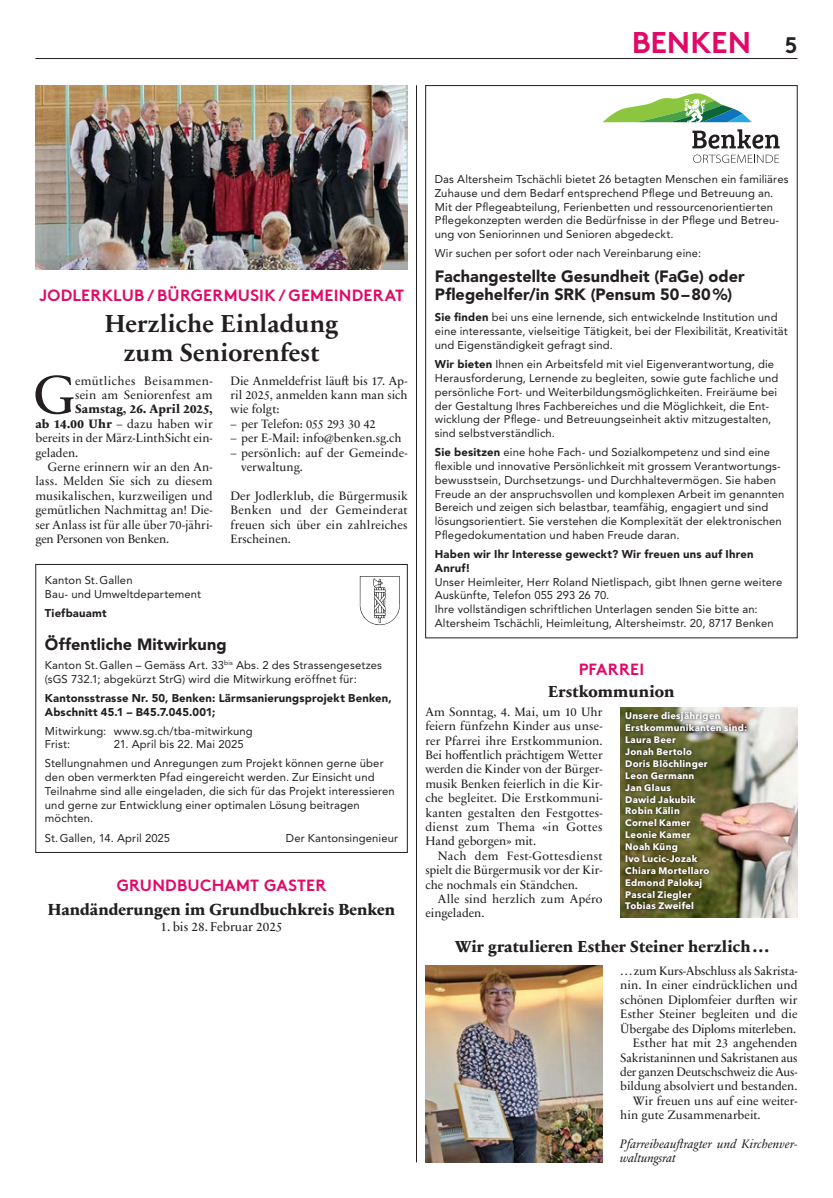
<style>
.page{position:relative;width:833px;height:1198px;background:#fff}
.page>*{position:absolute;margin:0;border:0;box-sizing:border-box;transform-origin:0 0}
.t1{font:54.62px "Sabon Next LT Pro";color:#231f20}
.t2{font:700 30px "Brown";color:#e10968}
.t3{font:700 25px/28.8px "Sabon Next LT Pro";letter-spacing:.005em;color:#231f20;text-align:center}
.t4{font:900 16.25px/18.8px "Avenir LT Std";letter-spacing:.005em;color:#231f20}
.t5{font:800 16.25px "Sabon Next LT Pro";letter-spacing:.005em;color:#231f20}
.t6{font:700 16.25px "Brown";letter-spacing:.015em;color:#e10968}
.t7{font:13.12px "Sabon Next LT Pro";color:#231f20}
.t8{font:12.38px/14.4px "Sabon Next LT Pro";color:#231f20;text-align:justify}
.t9{font:italic 12.38px/14.4px "Sabon Next LT Pro";color:#231f20}
.t10{font:12.38px/14.4px "Sabon Next LT Pro";letter-spacing:.025em;color:#231f20}
.t11{font:12.38px "Sabon Next LT Pro";letter-spacing:-.025em;color:#231f20}
.t12{font:11.25px/13.8px "Avenir LT Std";letter-spacing:.01em;color:#231f20}
.t13{font:900 11.25px/13.8px "Avenir LT Std";letter-spacing:.015em;color:#231f20}
.t14{font:700 9.38px/11.9px "Avenir Next LT Pro";letter-spacing:.03em;color:#fff}
.s1{font-size:22.5px;color:#231f20}
.s2{font-weight:800}
.s3{font-weight:900}
</style>
<div class="page">
<hr style="left:35px;top:58px;width:762px;height:1px;background:#231f20">
<div style="left:35px;top:564px;width:372px;height:289px;border:1px solid #231f20"></div>
<svg style="left:360px;top:576px;width:40px;height:50px"></svg>
<hr style="left:416px;top:85px;width:1px;height:1077px;background:#231f20">
<svg style="left:693px;top:155px;width:86px;height:8px"></svg>
<svg style="left:692px;top:129px;width:87px;height:20px"></svg>
<svg style="left:603px;top:93px;width:148px;height:29px"></svg>
<img style="left:620px;top:707px;width:177px;height:210px">
<img style="left:425px;top:965px;width:177px;height:197px">
<img style="left:622px;top:708px;width:128px;height:205px">
<img style="left:35px;top:85px;width:372px;height:184px">
<h2 class="t2" style="left:631px;top:18px;width:167px">BENKEN <span class="s1">5</span></h2>
<h3 class="t6" style="left:39px;top:282px;width:367px">JODLERKLUB / BÜRGERMUSIK/ GEMEINDERAT</h3>
<h3 class="t3" style="left:105px;top:308px;width:235px">Herzliche Einladung zum Seniorenfest</h3>
<h1 class="t1" style="left:34px;top:353px;width:42px">G</h1>
<p class="t10" style="left:75px;top:373px;width:139px">emütliches Beisammen&shy;sein am Seniorenfest am</p>
<p class="t8" style="left:230px;top:373px;width:179px">Die Anmeldefrist läuft bis 17. Ap&shy;ril 2025, anmelden kann man sich wie folgt:</p>
<p class="t8" style="left:230px;top:416px;width:147px">– per Telefon: 055 293 30 42</p>
<p class="t8" style="left:230px;top:430px;width:173px">– per E-Mail: info@benken.sg.ch</p>
<p class="t8" style="left:241px;top:445px;width:168px;text-indent:-11px">– persönlich: auf der Gemeinde&shy;verwaltung.</p>
<p class="t8" style="left:230px;top:488px;width:179px">Der Jodlerklub, die Bürgermusik Benken und der Gemeinderat freuen sich über ein zahlreiches Erscheinen.</p>
<p class="t8" style="left:35px;top:401px;width:179px;text-indent:40px"><span class="s2">Samstag, 26. April 2025, ab 14.00 Uhr</span> – dazu haben wir bereits in der März-LinthSicht ein&shy;geladen.</p>
<p class="t8" style="left:35px;top:459px;width:179px;text-indent:12px">Gerne erinnern wir an den An&shy;lass. Melden Sie sich zu diesem musikalischen, kurzweiligen und gemütlichen Nachmittag an! Die&shy;ser Anlass ist für alle über 70-jähri&shy;gen Personen von Benken.</p>
<p class="t12" style="left:45px;top:573px;width:158px">Kanton St.Gallen<br>Bau- und Umweltdepartement</p>
<p class="t13" style="left:45px;top:606px;width:63px">Tiefbauamt</p>
<h3 class="t4" style="left:45px;top:635px;width:183px">Öffentliche Mitwirkung</h3>
<p class="t12" style="left:45px;top:658px;width:338px">Kanton St.Gallen – Gemäss Art. 33<sup>bis</sup> Abs. 2 des Strassengesetzes (sGS 732.1; abgekürzt StrG) wird die Mitwirkung eröffnet für:</p>
<p class="t13" style="left:45px;top:691px;width:348px">Kantonsstrasse Nr. 50, Benken: Lärmsanierungsprojekt Benken,<br>Abschnitt 45.1 – B45.7.045.001;</p>
<p class="t12" style="left:45px;top:724px;width:209px">Mitwirkung: www.sg.ch/tba-mitwirkung<br>Frist:</p>
<p class="t12" style="left:45px;top:735px;width:340px;line-height:19.1px;text-indent:69px">21. April bis 22. Mai 2025<br>Stellungnahmen und Anregungen zum Projekt können gerne über</p>
<p class="t12" style="left:45px;top:770px;width:351px">den oben vermerkten Pfad eingereicht werden. Zur Einsicht und Teilnahme sind alle eingeladen, die sich für das Projekt interessieren und gerne zur Entwicklung einer optimalen Lösung beitragen möchten.</p>
<p class="t12" style="left:45px;top:831px;width:127px">St.Gallen, 14. April 2025</p>
<p class="t12" style="left:286px;top:831px;width:114px">Der Kantonsingenieur</p>
<h3 class="t6" style="left:117px;top:872px;width:211px">GRUNDBUCHAMT GASTER</h3>
<h3 class="t5" style="left:48px;top:897px;width:349px">Handänderungen im Grundbuchkreis Benken</h3>
<p class="t7" style="left:161px;top:916px;width:123px">1. bis 28. Februar 2025</p>
<p class="t12" style="left:435px;top:172px;width:355px">Das Altersheim Tschächli bietet 26 betagten Menschen ein familiäres Zuhause und dem Bedarf entsprechend Pflege und Betreuung an.<br>Mit der Pflegeabteilung, Ferienbetten und ressourcenorientierten Pflegekonzepten werden die Bedürfnisse in der Pflege und Betreu&shy;ung von Seniorinnen und Senioren abgedeckt.</p>
<p class="t12" style="left:435px;top:247px;width:268px">Wir suchen per sofort oder nach Vereinbarung eine:</p>
<h3 class="t4" style="left:435px;top:266px;width:311px">Fachangestellte Gesundheit (FaGe) oder<br>Pflegehelfer/in SRK (Pensum 50–80%)</h3>
<p class="t12" style="left:435px;top:311px;width:354px"><span class="s3">Sie finden</span> bei uns eine lernende, sich entwickelnde Institution und eine interessante, vielseitige Tätigkeit, bei der Flexibilität, Kreativität und Eigenständigkeit gefragt sind.</p>
<p class="t12" style="left:435px;top:357px;width:345px"><span class="s3">Wir bieten</span> Ihnen ein Arbeitsfeld mit viel Eigenverantwortung, die Herausforderung, Lernende zu begleiten, sowie gute fachliche und persönliche Fort- und Weiterbildungsmöglichkeiten. Freiräume bei der Gestaltung Ihres Fachbereiches und die Möglichkeit, die Ent&shy;wicklung der Pflege- und Betreuungseinheit aktiv mitzugestalten, sind selbstverständlich.</p>
<p class="t12" style="left:435px;top:445px;width:351px"><span class="s3">Sie besitzen</span> eine hohe Fach- und Sozialkompetenz und sind eine flexible und innovative Persönlichkeit mit grossem Verantwortungs&shy;bewusstsein, Durchsetzungs- und Durchhaltevermögen. Sie haben Freude an der anspruchsvollen und komplexen Arbeit im genannten Bereich und zeigen sich belastbar, teamfähig, engagiert und sind lösungsorientiert. Sie verstehen die Komplexität der elektronischen Pflegedokumentation und haben Freude daran.</p>
<p class="t13" style="left:435px;top:547px;width:320px">Haben wir Ihr Interesse geweckt? Wir freuen uns auf Ihren<br>Anruf!</p>
<p class="t12" style="left:435px;top:575px;width:349px">Unser Heimleiter, Herr Roland Nietlispach, gibt Ihnen gerne weitere Auskünfte, Telefon 055 293 26 70.<br>Ihre vollständigen schriftlichen Unterlagen senden Sie bitte an:<br>Altersheim Tschächli, Heimleitung, Altersheimstr. 20, 8717 Benken</p>
<h3 class="t6" style="left:579px;top:656px;width:67px">PFARREI</h3>
<h3 class="t5" style="left:548px;top:679px;width:128px">Erstkommunion</h3>
<p class="t8" style="left:425px;top:704px;width:179px">Am Sonntag, 4. Mai, um 10 Uhr feiern fünfzehn Kinder aus unse&shy;rer Pfarrei ihre Erstkommunion.<br>Bei hoffentlich prächtigem Wetter werden die Kinder von der Bürger&shy;musik Benken feierlich in die Kir&shy;che begleitet. Die Erstkommuni&shy;kanten gestalten den Festgottes&shy;dienst zum Thema «in Gottes Hand geborgen» mit.</p>
<p class="t8" style="left:425px;top:848px;width:179px;text-indent:12px">Nach dem Fest-Gottesdienst spielt die Bürgermusik vor der Kir&shy;che nochmals ein Ständchen.</p>
<p class="t8" style="left:425px;top:891px;width:179px;text-indent:12px">Alle sind herzlich zum Apéro eingeladen.</p>
<h3 class="t5" style="left:455px;top:934px;width:316px">Wir gratulieren Esther Steiner herzlich…</h3>
<p class="t8" style="left:620px;top:963px;width:179px">…zum Kurs-Abschluss als Sakrista-</p>
<p class="t8" style="left:620px;top:977px;width:179px">nin. In einer eindrücklichen und</p>
<p class="t8" style="left:620px;top:992px;width:179px">schönen Diplomfeier durften wir</p>
<p class="t8" style="left:620px;top:1006px;width:179px">Esther Steiner begleiten und die</p>
<p class="t8" style="left:620px;top:1021px;width:177px">Übergabe des Diploms miterleben.</p>
<p class="t8" style="left:632px;top:1035px;width:166px">Esther hat mit 23 angehenden</p>
<p class="t8" style="left:620px;top:1049px;width:179px">Sakristaninnen und Sakristanen aus</p>
<p class="t11" style="left:620px;top:1062px;width:179px">der ganzen Deutschschweiz die Aus-</p>
<p class="t8" style="left:620px;top:1078px;width:179px">bildung absolviert und bestanden.</p>
<p class="t8" style="left:632px;top:1093px;width:166px">Wir freuen uns auf eine weiter-</p>
<p class="t8" style="left:620px;top:1107px;width:142px">hin gute Zusammenarbeit.</p>
<p class="t9" style="left:620px;top:1136px;width:179px">Pfarreibeauftragter und Kirchenver&shy;waltungsrat</p>
<p class="t14" style="left:625px;top:710px;width:124px">Unsere diesjährigen<br>Erstkommunikanten sind:<br>Laura Beer<br>Jonah Bertolo<br>Doris Blöchlinger<br>Leon Germann<br>Jan Glaus<br>Dawid Jakubik<br>Robin Kälin<br>Cornel Kamer<br>Leonie Kamer<br>Noah Küng<br>Ivo Lucic-Jozak<br>Chiara Mortellaro<br>Edmond Palokaj<br>Pascal Ziegler<br>Tobias Zweifel</p>
</div>
